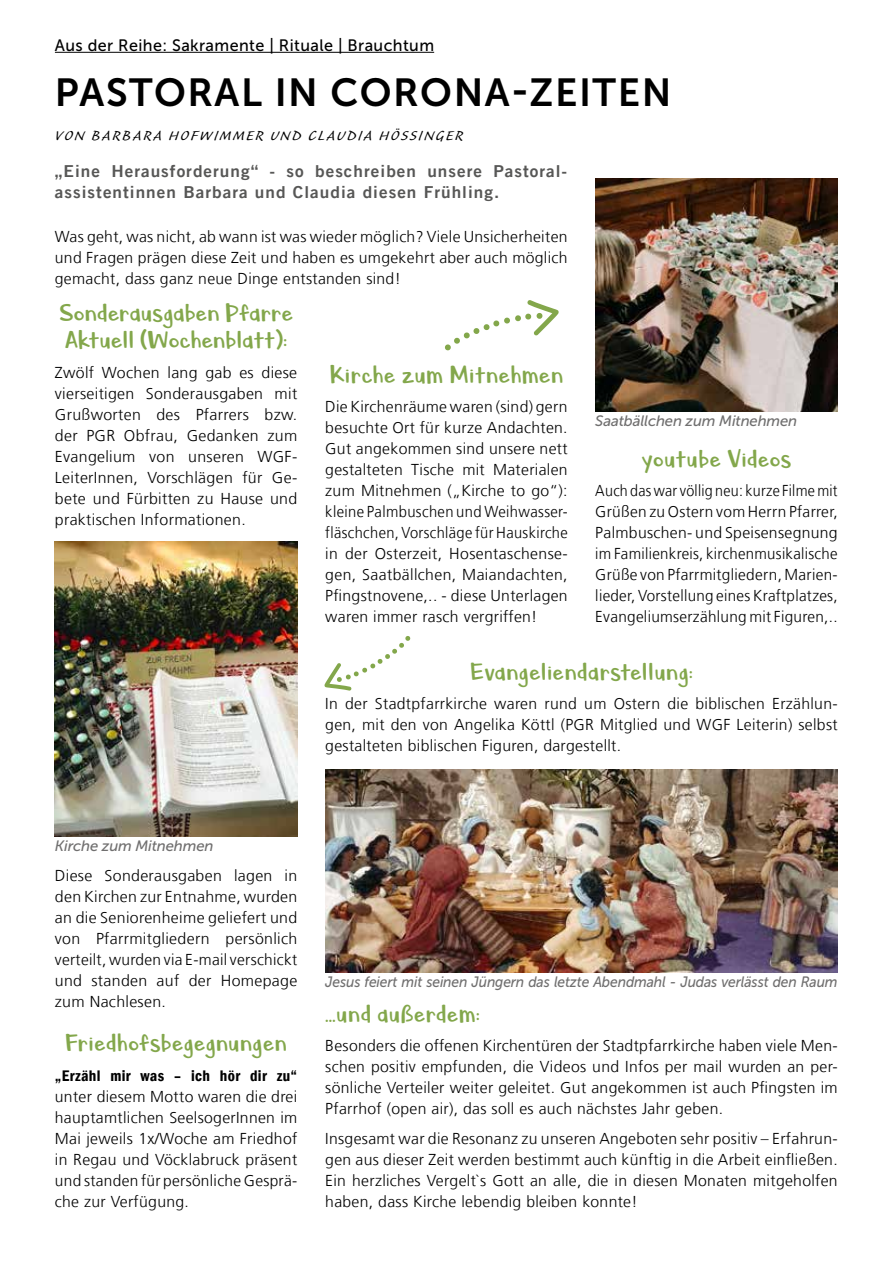
<style>
.page{position:relative;width:893px;height:1263px;background:#fff}
.page>*{position:absolute;margin:0;border:0;box-sizing:border-box;transform-origin:0 0}
.t1{font:39px "Museo Sans 700";letter-spacing:.04em;color:#000}
.t2{font:30px/27px "Asparagus Sprouts";letter-spacing:.015em;color:#83a74b}
.t3{font:18px "Caliban Std";letter-spacing:.11em;color:#000}
.t4{font:16.5px/21px "Trade Gothic LT Com Bd 2";letter-spacing:.06em;color:#575756;scale:1.04 1}
.t5{font:16.5px "Museo Sans 500";letter-spacing:.025em;color:#000}
.t6{font:300 15.75px/21px "Frutiger LT Com";letter-spacing:.02em;color:#000;text-align:justify}
.t7{font:300 15.75px/21px "Frutiger LT Com";letter-spacing:.02em;color:#000;text-align:justify;scale:.91 1}
.t8{font:600 condensed 15.75px "Franklin Gothic";letter-spacing:.02em;color:#000}
.t9{font:italic 15px "Museo Sans 500";letter-spacing:-.01em;color:#706f6f;scale:.93 1}
.t10{font:italic 15px "Museo Sans 500";letter-spacing:-.01em;color:#706f6f}
</style>
<div class="page">
<hr style="left:55px;top:52px;width:379px;height:1px;background:#000">
<img style="left:55px;top:542px;width:242px;height:294px">
<img style="left:595px;top:179px;width:243px;height:233px">
<img style="left:325px;top:769px;width:513px;height:204px">
<p class="t5" style="left:55px;top:36px;width:381px">Aus der Reihe: Sakramente | Rituale | Brauchtum</p>
<h1 class="t1" style="left:55px;top:71px;width:618px">PASTORAL IN CORONA-ZEITEN</h1>
<p class="t3" style="left:55px;top:126px;width:409px">VON BARBARA HOFWIMMER UND CLAUDIA HÖSSINGER</p>
<p class="t4" style="left:55px;top:160px;width:494px">„Eine Herausforderung“ - so beschreiben unsere Pastoral&shy;assistentinnen Barbara und Claudia diesen Frühling.</p>
<p class="t6" style="left:55px;top:226px;width:514px">Was geht, was nicht, ab wann ist was wieder möglich? Viele Unsicherheiten und Fragen prägen diese Zeit und haben es umgekehrt aber auch möglich gemacht, dass ganz neue Dinge entstanden sind!</p>
<h2 class="t2" style="left:59px;top:300px;width:235px">Sonderausgaben Pfarre<br>Aktuell (Wochenblatt):</h2>
<p class="t6" style="left:55px;top:362px;width:244px">Zwölf Wochen lang gab es diese vierseitigen Sonderausgaben mit Grußworten des Pfarrers bzw. der PGR Obfrau, Gedanken zum Evangelium von unseren WGF-LeiterInnen, Vorschlägen für Ge&shy;bete und Fürbitten zu Hause und praktischen Informationen.</p>
<h2 class="t2" style="left:330px;top:362px;width:235px">Kirche zum Mitnehmen</h2>
<p class="t6" style="left:325px;top:397px;width:244px">Die Kirchenräume waren (sind) gern besuchte Ort für kurze Andachten.<br>Gut angekommen sind unsere nett gestalteten Tische mit Materialen zum Mitnehmen („Kirche to go“): kleine Palmbuschen und Weihwasser&shy;fläschchen, Vorschläge für Hauskirche in der Osterzeit, Hosentaschense&shy;gen, Saatbällchen, Maiandachten, Pfingstnovene,.. - diese Unterlagen waren immer rasch vergriffen!</p>
<p class="t10" style="left:595px;top:412px;width:203px">Saatbällchen zum Mitnehmen</p>
<h2 class="t2" style="left:641px;top:446px;width:152px">youtube Videos</h2>
<p class="t7" style="left:595px;top:481px;width:268px">Auch das war völlig neu: kurze Filme mit Grüßen zu Ostern vom Herrn Pfarrer, Palmbuschen- und Speisensegnung im Familienkreis, kirchenmusikalische Grüße von Pfarrmitgliedern, Marien&shy;lieder, Vorstellung eines Kraftplatzes, Evangeliumserzählung mit Figuren,..</p>
<h2 class="t2" style="left:470px;top:658px;width:224px">Evangeliendarstellung:</h2>
<p class="t6" style="left:325px;top:693px;width:514px">In der Stadtpfarrkirche waren rund um Ostern die biblischen Erzählun&shy;gen, mit den von Angelika Köttl (PGR Mitglied und WGF Leiterin) selbst gestalteten biblischen Figuren, dargestellt.</p>
<p class="t10" style="left:55px;top:838px;width:160px">Kirche zum Mitnehmen</p>
<p class="t6" style="left:55px;top:866px;width:244px">Diese Sonderausgaben lagen in den Kirchen zur Entnahme, wurden an die Seniorenheime geliefert und von Pfarrmitgliedern persönlich verteilt, wurden via E-mail verschickt und standen auf der Homepage zum Nachlesen.</p>
<h2 class="t2" style="left:65px;top:1030px;width:223px">Friedhofsbegegnungen</h2>
<p class="t8" style="left:55px;top:1065px;width:244px">„Erzähl mir was – ich hör dir zu“</p>
<p class="t6" style="left:55px;top:1086px;width:244px">unter diesem Motto waren die drei hauptamtlichen SeelsogerInnen im Mai jeweils 1x/Woche am Friedhof in Regau und Vöcklabruck präsent und standen für persönliche Gesprä&shy;che zur Verfügung.</p>
<p class="t9" style="left:325px;top:974px;width:552px">Jesus feiert mit seinen Jüngern das letzte Abendmahl - Judas verlässt den Raum</p>
<h2 class="t2" style="left:325px;top:1001px;width:156px">…und außerdem:</h2>
<p class="t6" style="left:325px;top:1035px;width:514px">Besonders die offenen Kirchentüren der Stadtpfarrkirche haben viele Men&shy;schen positiv empfunden, die Videos und Infos per mail wurden an per&shy;sönliche Verteiler weiter geleitet. Gut angekommen ist auch Pfingsten im Pfarrhof (open air), das soll es auch nächstes Jahr geben.</p>
<p class="t6" style="left:325px;top:1128px;width:514px">Insgesamt war die Resonanz zu unseren Angeboten sehr positiv – Erfahrun&shy;gen aus dieser Zeit werden bestimmt auch künftig in die Arbeit einfließen.<br>Ein herzliches Vergelt`s Gott an alle, die in diesen Monaten mitgeholfen haben, dass Kirche lebendig bleiben konnte!</p>
</div>
